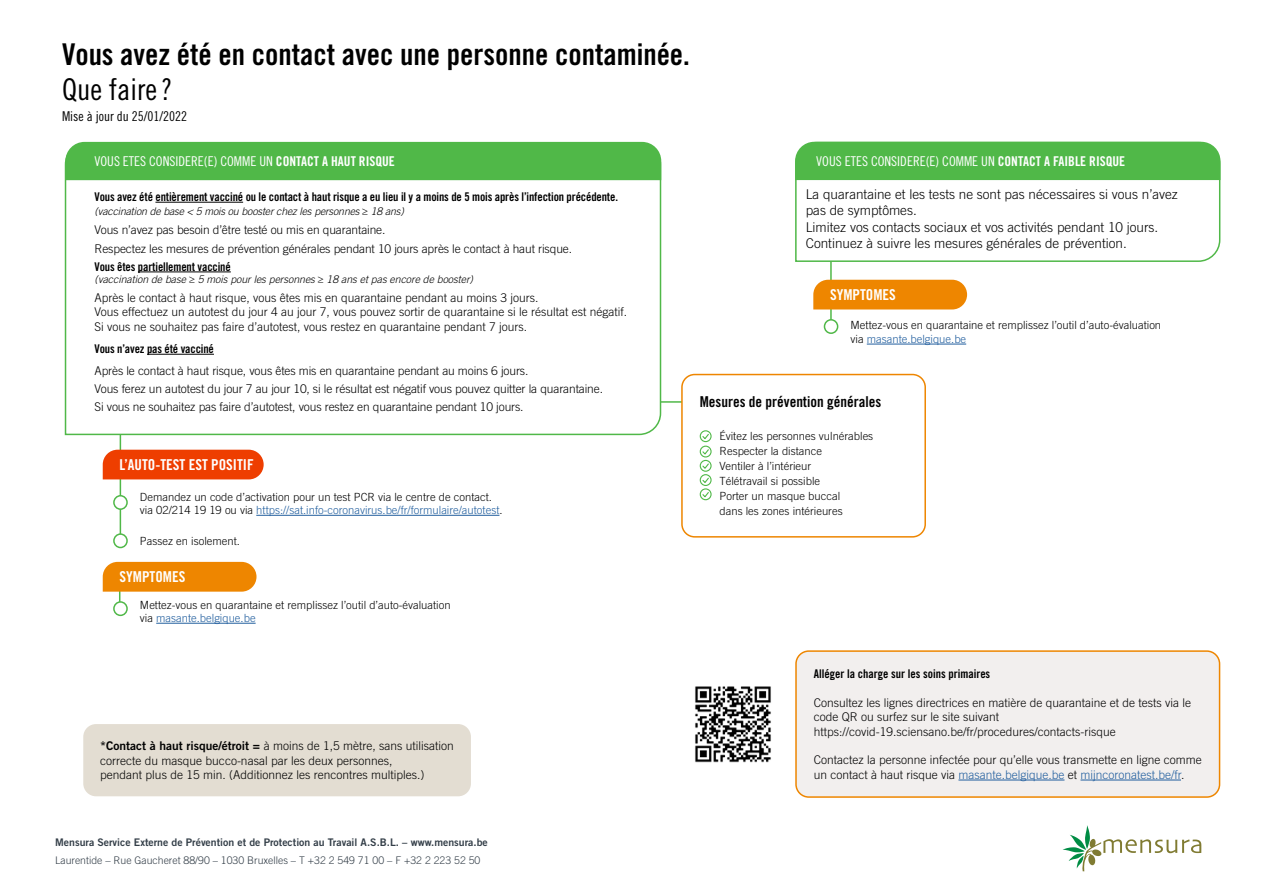
<style>
.page{position:relative;width:1263px;height:893px;background:#fff}
.page>*{position:absolute;margin:0;border:0;box-sizing:border-box;transform-origin:0 0}
.t1{font:30px "Trade Gothic LT Bold Cond Twenty";color:#000}
.t2{font:30px "Trade Gothic LT Cond Eighteen";color:#000}
.t3{font:15px "Trade Gothic LT Bold Cond Twenty";color:#fff}
.t4{font:15px "Trade Gothic LT Bold Cond Twenty";color:#000}
.t5{font:300 13.5px/16.2px "Trade Gothic LT";color:#000}
.t6{font:13.5px "Trade Gothic LT Cond Eighteen";color:#fff}
.t7{font:13.5px "Trade Gothic LT Cond Eighteen";color:#000}
.t8{font:300 12px/14.4px "Trade Gothic LT";color:#000}
.t9{font:12px "Trade Gothic LT Bold Cond Twenty";letter-spacing:-.01em;color:#000}
.t10{font:300 11.25px/15px "Trade Gothic LT";color:#000}
.t11{font:italic 300 10.5px "Trade Gothic LT";color:#000}
.t12{font:10.5px "Trade Gothic LT Bold Two";color:#333e48}
.t13{font:300 10.5px "Trade Gothic LT";color:#333e48}
.s1{font-family:"Trade Gothic LT Bold Cond Twenty"}
.s2{color:#215e9e}
.s3{font-family:"Trade Gothic LT Bold Two";font-weight:400}
</style>
<div class="page">
<svg style="left:1062px;top:825px;width:139px;height:46px"></svg>
<hr style="left:656px;top:401px;width:28px;height:2px;background:#50b848">
<hr style="left:120px;top:434px;width:1px;height:111px;background:#50b848">
<hr style="left:119px;top:567px;width:1px;height:38px;background:#50b848">
<hr style="left:830px;top:228px;width:2px;height:98px;background:#50b848">
<div style="left:103px;top:450px;width:161px;height:29px;background:#ee3e00"></div>
<div style="left:114px;top:496px;width:13px;height:13px;background:#fff;border-radius:50%"></div>
<div style="left:113px;top:495px;width:15px;height:15px;border:2px solid #50b848;border-radius:50%"></div>
<div style="left:114px;top:534px;width:13px;height:13px;background:#fff;border-radius:50%"></div>
<div style="left:113px;top:533px;width:15px;height:15px;border:2px solid #50b848;border-radius:50%"></div>
<div style="left:114px;top:602px;width:13px;height:13px;background:#fff;border-radius:50%"></div>
<div style="left:113px;top:601px;width:15px;height:15px;border:2px solid #50b848;border-radius:50%"></div>
<div style="left:824px;top:320px;width:14px;height:13px;background:#fff;border-radius:50%"></div>
<div style="left:824px;top:319px;width:14px;height:15px;border:2px solid #50b848;border-radius:50%"></div>
<hr style="left:256px;top:515px;width:243px;height:1px;background:#215e9e">
<hr style="left:867px;top:344px;width:99px;height:1px;background:#215e9e">
<hr style="left:156px;top:623px;width:100px;height:1px;background:#215e9e">
<div style="left:83px;top:724px;width:388px;height:72px;background:#e3ddd2;border-radius:13px"></div>
<svg style="left:64px;top:158px;width:598px;height:278px"></svg>
<svg style="left:795px;top:141px;width:426px;height:122px"></svg>
<div style="left:65px;top:142px;width:596px;height:38px;background:#50b848"></div>
<div style="left:795px;top:142px;width:425px;height:38px;background:#50b848"></div>
<hr style="left:155px;top:202px;width:88px;height:1px;background:#000">
<hr style="left:138px;top:272px;width:93px;height:1px;background:#000">
<hr style="left:147px;top:354px;width:67px;height:1px;background:#000">
<div style="left:103px;top:562px;width:153px;height:30px;background:#ee8600"></div>
<div style="left:813px;top:280px;width:154px;height:29px;background:#ee8600"></div>
<img style="left:695px;top:686px;width:76px;height:77px">
<div style="left:796px;top:651px;width:423px;height:146px;background:#f2efee;border-radius:13px"></div>
<hr style="left:958px;top:780px;width:106px;height:1px;background:#215e9e">
<hr style="left:1080px;top:780px;width:101px;height:1px;background:#215e9e">
<div style="left:795px;top:650px;width:425px;height:148px;border:2px solid #ee8600;border-radius:13px"></div>
<div style="left:681px;top:374px;width:245px;height:164px;border:2px solid #ee8600;border-radius:13px"></div>
<div style="left:700px;top:430px;width:12px;height:12px;border:1px solid #50b848;border-radius:50%"></div>
<svg style="left:701px;top:433px;width:9px;height:7px"></svg>
<div style="left:700px;top:446px;width:12px;height:11px;border:1px solid #50b848;border-radius:50%"></div>
<svg style="left:701px;top:448px;width:9px;height:8px"></svg>
<div style="left:700px;top:460px;width:12px;height:12px;border:1px solid #50b848;border-radius:50%"></div>
<svg style="left:701px;top:462px;width:9px;height:8px"></svg>
<div style="left:700px;top:474px;width:12px;height:12px;border:1px solid #50b848;border-radius:50%"></div>
<svg style="left:701px;top:477px;width:9px;height:7px"></svg>
<div style="left:700px;top:488px;width:12px;height:12px;border:1px solid #50b848;border-radius:50%"></div>
<svg style="left:701px;top:491px;width:9px;height:7px"></svg>
<h1 class="t1" style="left:62px;top:37px;width:629px">Vous avez été en contact avec une personne contaminée.</h1>
<h1 class="t2" style="left:62px;top:71px;width:112px">Que faire?</h1>
<p class="t7" style="left:62px;top:108px;width:127px">Mise à jour du 25/01/2022</p>
<p class="t6" style="left:94px;top:153px;width:302px">VOUS ETES CONSIDERE(E) COMME UN <span class="s1">CONTACT A HAUT RISQUE</span></p>
<p class="t6" style="left:816px;top:153px;width:310px">VOUS ETES CONSIDERE(E) COMME UN <span class="s1">CONTACT A FAIBLE RISQUE</span></p>
<p class="t5" style="left:806px;top:186px;width:374px">La quarantaine et les tests ne sont pas nécessaires si vous n’avez pas de symptômes.<br>Limitez vos contacts sociaux et vos activités pendant 10 jours.<br>Continuez à suivre les mesures générales de prévention.</p>
<p class="t9" style="left:94px;top:189px;width:525px">Vous avez été entièrement vacciné ou le contact à haut risque a eu lieu il y a moins de 5 mois après l’infection précédente.</p>
<p class="t11" style="left:94px;top:205px;width:311px">(vaccination de base &lt; 5 mois ou booster chez les personnes ≥ 18 ans)</p>
<p class="t8" style="left:94px;top:220px;width:479px;line-height:18.6px">Vous n’avez pas besoin d’être testé ou mis en quarantaine.<br>Respectez les mesures de prévention générales pendant 10 jours après le contact à haut risque.</p>
<p class="t9" style="left:94px;top:259px;width:138px">Vous êtes partiellement vacciné</p>
<p class="t11" style="left:94px;top:273px;width:380px">(vaccination de base ≥ 5 mois pour les personnes ≥ 18 ans et pas encore de booster)</p>
<p class="t8" style="left:94px;top:290px;width:534px">Après le contact à haut risque, vous êtes mis en quarantaine pendant au moins 3 jours.<br>Vous effectuez un autotest du jour 4 au jour 7, vous pouvez sortir de quarantaine si le résultat est négatif.<br>Si vous ne souhaitez pas faire d’autotest, vous restez en quarantaine pendant 7 jours.</p>
<p class="t9" style="left:94px;top:341px;width:121px">Vous n’avez pas été vacciné</p>
<p class="t8" style="left:94px;top:362px;width:510px;line-height:18px">Après le contact à haut risque, vous êtes mis en quarantaine pendant au moins 6 jours.<br>Vous ferez un autotest du jour 7 au jour 10, si le résultat est négatif vous pouvez quitter la quarantaine.<br>Si vous ne souhaitez pas faire d’autotest, vous restez en quarantaine pendant 10 jours.</p>
<p class="t3" style="left:830px;top:286px;width:67px">SYMPTOMES</p>
<p class="t10" style="left:850px;top:319px;width:312px;line-height:13.5px">Mettez-vous en quarantaine et remplissez l’outil d’auto-évaluation via <span class="s2">masante.belgique.be</span></p>
<p class="t4" style="left:700px;top:393px;width:183px">Mesures de prévention générales</p>
<p class="t10" style="left:719px;top:428px;width:155px">Évitez les personnes vulnérables<br>Respecter la distance<br>Ventiler à l’intérieur<br>Télétravail si possible<br>Porter un masque buccal<br>dans les zones intérieures</p>
<p class="t3" style="left:120px;top:455px;width:136px">L’AUTO-TEST EST POSITIF</p>
<p class="t10" style="left:140px;top:490px;width:364px;line-height:13.5px">Demandez un code d’activation pour un test PCR via le centre de contact. via 02/214 19 19 ou via <span class="s2">https://sat.info-coronavirus.be/fr/formulaire/autotest</span>.</p>
<p class="t10" style="left:140px;top:533px;width:101px">Passez en isolement.</p>
<p class="t3" style="left:120px;top:568px;width:67px">SYMPTOMES</p>
<p class="t10" style="left:140px;top:598px;width:312px;line-height:13.5px">Mettez-vous en quarantaine et remplissez l’outil d’auto-évaluation via <span class="s2">masante.belgique.be</span></p>
<p class="t8" style="left:100px;top:738px;width:355px"><span class="s3">*Contact à haut risque/étroit =</span> à moins de 1,5 mètre, sans utilisation correcte du masque bucco-nasal par les deux personnes,<br>pendant plus de 15 min. (Additionnez les rencontres multiples.)</p>
<p class="t12" style="left:55px;top:836px;width:434px">Mensura Service Externe de Prévention et de Protection au Travail A.S.B.L. – www.mensura.be</p>
<p class="t13" style="left:55px;top:854px;width:427px">Laurentide – Rue Gaucheret 88/90 – 1030 Bruxelles – T +32 2 549 71 00 – F +32 2 223 52 50</p>
<p class="t9" style="left:814px;top:666px;width:178px">Alléger la charge sur les soins primaires</p>
<p class="t8" style="left:814px;top:695px;width:379px">Consultez les lignes directrices en matière de quarantaine et de tests via le code QR ou surfez sur le site suivant https://covid-19.sciensano.be/fr/procedures/contacts-risque</p>
<p class="t8" style="left:814px;top:753px;width:390px">Contactez la personne infectée pour qu’elle vous transmette en ligne comme un contact à haut risque via <span class="s2">masante.belgique.be</span> et <span class="s2">mijncoronatest.be/fr</span>.</p>
</div>
